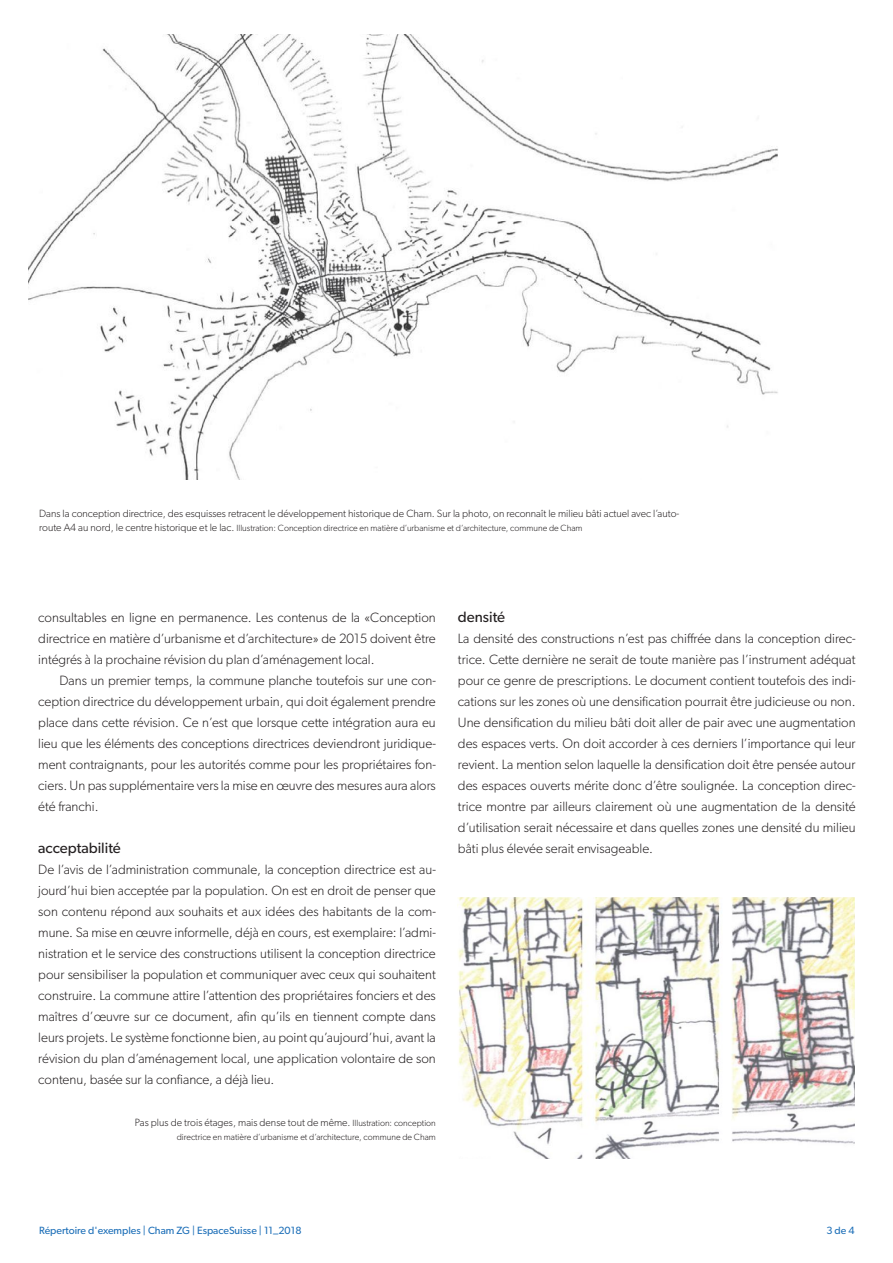
<style>
.page{position:relative;width:893px;height:1263px;background:#fff}
.page>*{position:absolute;margin:0;border:0;box-sizing:border-box;transform-origin:0 0}
.Untertitel{font:15px "Gibson";color:#231f20}
.Lauftext_Blocksatz{font:300 13.5px/21px "Gibson";color:#231f20;text-align:justify}
.Bildlegende_linksbü{font:300 10.5px "Gibson";color:#231f20}
.Bildlegende_rechtsb{font:300 10.5px "Gibson";color:#231f20}
.t1{font:10.5px "Gibson";color:#1d6fb8}
.Bildlegende_linksbü-2{font:300 9px "Gibson";color:#231f20}
.Bildlegende_rechtsb-2{font:300 9px "Gibson";color:#231f20}
.s1{font-size:10.5px}
.s2{font-size:9px}
</style>
<div class="page">
<img style="left:29px;top:34px;width:749px;height:445px">
<img style="left:457px;top:897px;width:398px;height:261px">
<p class="Bildlegende_linksbü" style="left:39px;top:507px;width:642px">Dans la conception directrice, des esquisses retracent le développement historique de Cham. Sur la photo, on reconnaît le milieu bâti actuel avec l’auto-</p>
<p class="Bildlegende_linksbü-2" style="left:39px;top:522px;width:545px"><span class="s1">route A4 au nord, le centre historique et le lac.</span> Illustration: Conception directrice en matière d’urbanisme et d’architecture, commune de Cham</p>
<p class="Lauftext_Blocksatz" style="left:38px;top:607px;width:399px">consultables en ligne en permanence. Les contenus de la «Conception directrice en matière d’urbanisme et d’architecture» de 2015 doivent être intégrés à la prochaine révision du plan d’aménagement local.</p>
<p class="Lauftext_Blocksatz" style="left:38px;top:670px;width:399px;text-indent:21px">Dans un premier temps, la commune planche toutefois sur une con&shy;ception directrice du développement urbain, qui doit également prendre place dans cette révision. Ce n’est que lorsque cette intégration aura eu lieu que les éléments des conceptions directrices deviendront juridique&shy;ment contraignants, pour les autorités comme pour les propriétaires fon&shy;ciers. Un pas supplémentaire vers la mise en œuvre des mesures aura alors été franchi.</p>
<p class="Untertitel" style="left:38px;top:839px;width:84px">acceptabilité</p>
<p class="Lauftext_Blocksatz" style="left:38px;top:859px;width:399px">De l’avis de l’administration communale, la conception directrice est au&shy;jourd’hui bien acceptée par la population. On est en droit de penser que son contenu répond aux souhaits et aux idées des habitants de la com&shy;mune. Sa mise en œuvre informelle, déjà en cours, est exemplaire: l’admi&shy;nistration et le service des constructions utilisent la conception directrice pour sensibiliser la population et communiquer avec ceux qui souhaitent construire. La commune attire l’attention des propriétaires fonciers et des maîtres d’œuvre sur ce document, afin qu’ils en tiennent compte dans leurs projets. Le système fonctionne bien, au point qu’aujourd’hui, avant la révision du plan d’aménagement local, une application volontaire de son contenu, basée sur la confiance, a déjà lieu.</p>
<p class="Bildlegende_rechtsb" style="left:135px;top:1116px;width:303px">Pas plus de trois étages, mais dense tout de même. <span class="s2">Illustration: conception</span></p>
<p class="Bildlegende_rechtsb-2" style="left:177px;top:1131px;width:261px">directrice en matière d’urbanisme et d’architecture, commune de Cham</p>
<p class="Untertitel" style="left:458px;top:608px;width:49px">densité</p>
<p class="Lauftext_Blocksatz" style="left:458px;top:628px;width:399px">La densité des constructions n’est pas chiffrée dans la conception direc&shy;trice. Cette dernière ne serait de toute manière pas l’instrument adéquat pour ce genre de prescriptions. Le document contient toutefois des indi&shy;cations sur les zones où une densification pourrait être judicieuse ou non.<br>Une densification du milieu bâti doit aller de pair avec une augmentation des espaces verts. On doit accorder à ces derniers l’importance qui leur revient. La mention selon laquelle la densification doit être pensée autour des espaces ouverts mérite donc d’être soulignée. La conception direc&shy;trice montre par ailleurs clairement où une augmentation de la densité d’utilisation serait nécessaire et dans quelles zones une densité du milieu bâti plus élevée serait envisageable.</p>
<p class="t1" style="left:39px;top:1223px;width:264px">Répertoire d'exemples | Cham ZG | EspaceSuisse | 11_2018</p>
<p class="t1" style="left:826px;top:1223px;width:30px">3 de 4</p>
</div>
